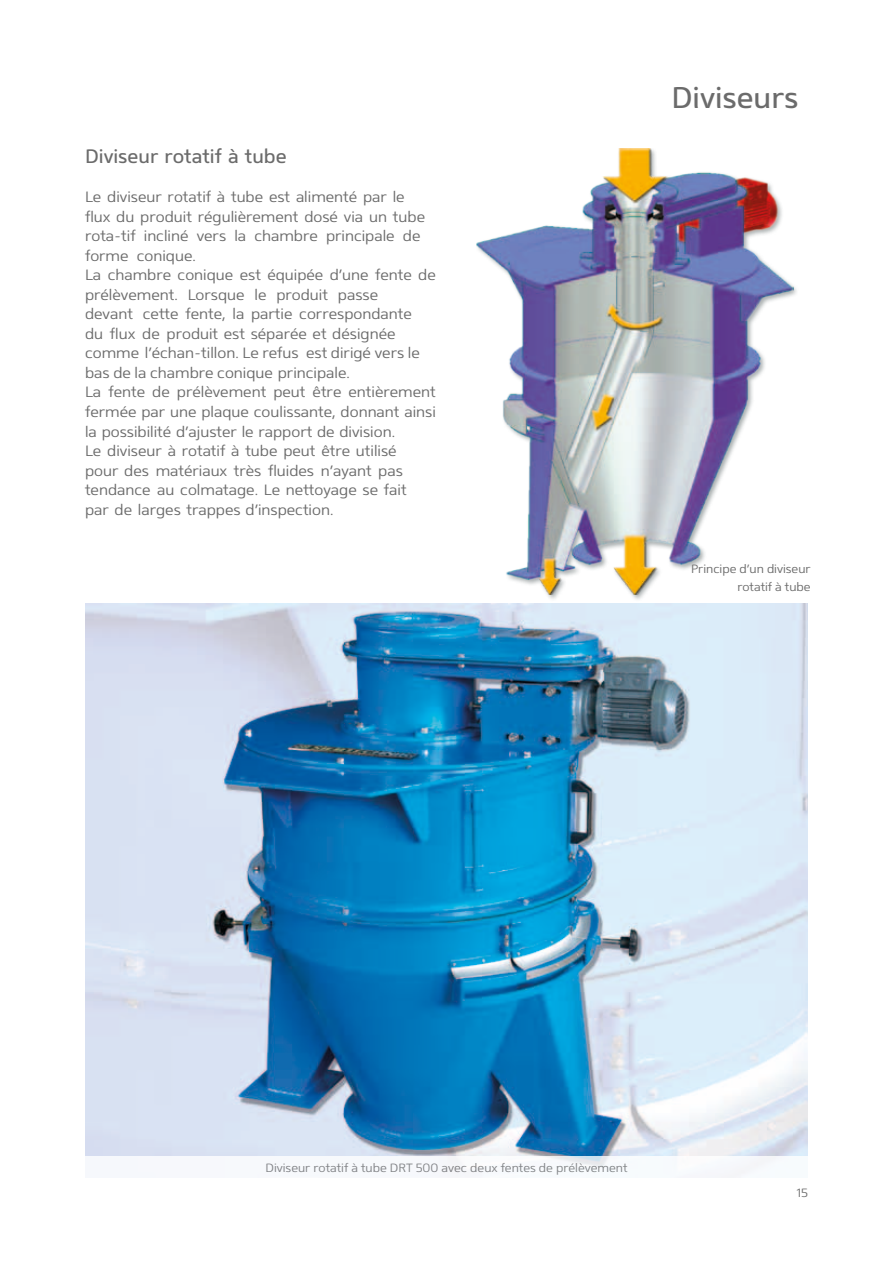
<style>
.page{position:relative;width:893px;height:1263px;background:#fff}
.page>*{position:absolute;margin:0;border:0;box-sizing:border-box;transform-origin:0 0}
.t1{font:30px "Mentone";color:#6b6b6b}
.t2{font:19.5px "Mentone";color:#6b6b6b}
.t3{font:300 15px/19.5px "Mentone";color:#6b6b6b}
.t4{font:300 12px/18px "Mentone";color:#6b6b6b;text-align:right}
</style>
<div class="page">
<img style="left:85px;top:604px;width:723px;height:553px">
<img style="left:476px;top:149px;width:317px;height:445px">
<div style="left:85px;top:1157px;width:723px;height:21px;background:#f7f9fc"></div>
<h2 class="t2" style="left:85px;top:145px;width:203px">Diviseur rotatif à tube</h2>
<p class="t3" style="left:85px;top:187px;width:352px">Le diviseur rotatif à tube est alimenté par le<br>flux du produit régulièrement dosé via un tube rota-tif incliné vers la chambre principale de forme conique.<br>La chambre conique est équipée d’une fente de prélèvement. Lorsque le produit passe<br>devant cette fente, la partie correspondante<br>du flux de produit est séparée et désignée comme l’échan-tillon. Le refus est dirigé vers le bas de la chambre conique principale.<br>La fente de prélèvement peut être entièrement fermée par une plaque coulissante, donnant ainsi la possibilité d’ajuster le rapport de division.<br>Le diviseur à rotatif à tube peut être utilisé<br>pour des matériaux très fluides n’ayant pas tendance au colmatage. Le nettoyage se fait<br>par de larges trappes d’inspection.</p>
<h1 class="t1" style="left:671px;top:79px;width:129px">Diviseurs</h1>
<p class="t4" style="left:691px;top:560px;width:121px">Principe d’un diviseur rotatif à tube</p>
<p class="t4" style="left:265px;top:1158px;width:363px">Diviseur rotatif à tube DRT 500 avec deux fentes de prélèvement</p>
<p class="t4" style="left:797px;top:1184px;width:13px">15</p>
</div>
